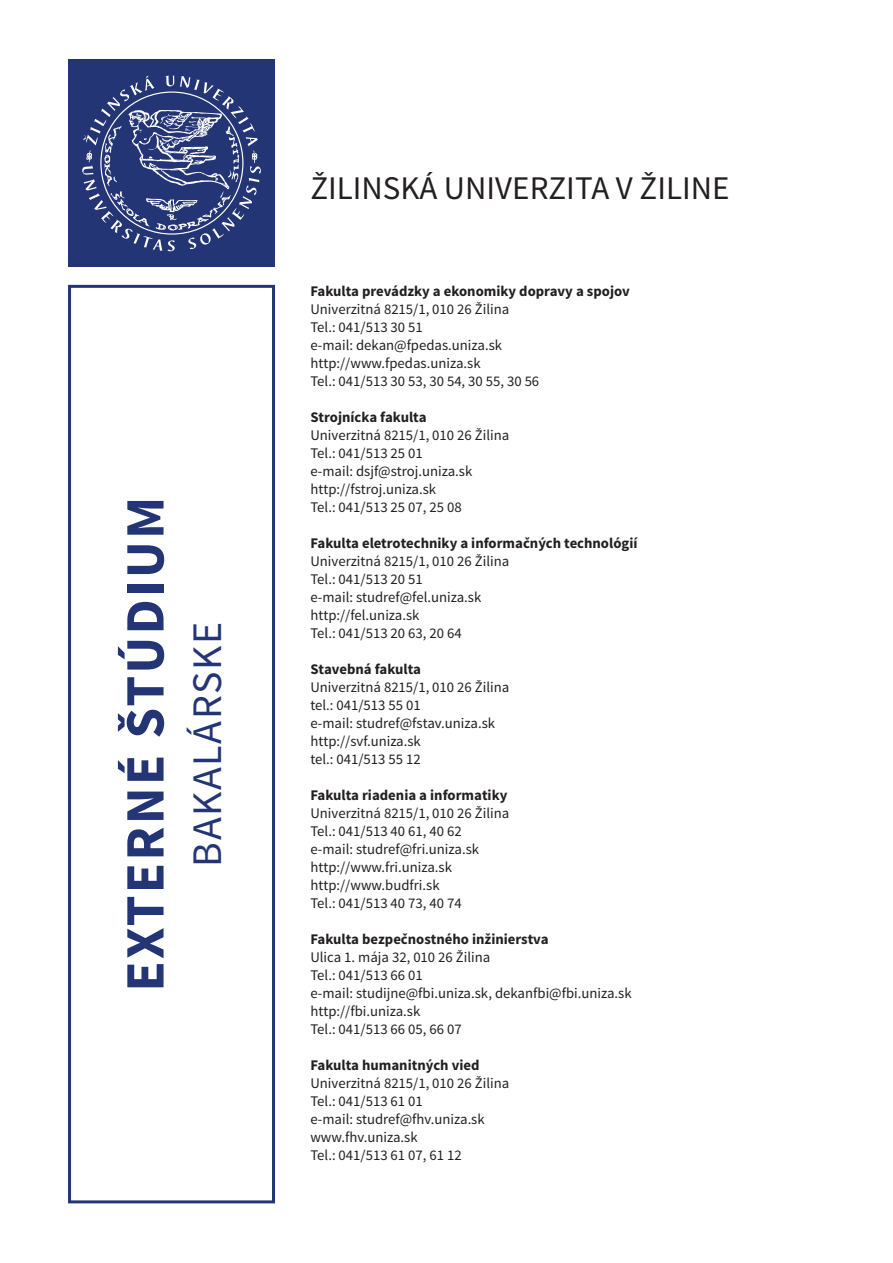
<style>
.page{position:relative;width:893px;height:1263px;background:#fff}
.page>*{position:absolute;margin:0;border:0;box-sizing:border-box;transform-origin:0 0}
.t1{font:700 55.5px "Source Sans Pro";letter-spacing:.04em;color:#243575}
.t2{font:42px "Source Sans Pro";letter-spacing:.04em;color:#243575}
.t3{font:33px "Source Sans Pro";color:#231f20}
.t4{font:14.7px/18px "Source Sans Pro";color:#231f20}
.t5{font:700 14.7px "Source Sans Pro";color:#231f20}
</style>
<div class="page">
<div style="left:68px;top:60px;width:207px;height:207px;background:#243575"></div>
<svg style="left:82px;top:75px;width:179px;height:176px"></svg>
<div style="left:68px;top:285px;width:207px;height:918px;border:3px solid #243575"></div>
<h1 class="t1" style="left:124px;top:991px;width:496px;rotate:-90deg">EXTERNÉ ŠTÚDIUM</h1>
<h2 class="t2" style="left:191px;top:867px;width:247px;rotate:-90deg">BAKALÁRSKE</h2>
<h3 class="t3" style="left:310px;top:175px;width:421px">ŽILINSKÁ UNIVERZITA V ŽILINE</h3>
<p class="t5" style="left:310px;top:285px;width:321px">Fakulta prevádzky a ekonomiky dopravy a spojov</p>
<p class="t4" style="left:310px;top:301px;width:230px">Univerzitná 8215/1, 010 26 Žilina<br>Tel.: 041/513 30 51<br>e-mail: dekan@fpedas.uniza.sk http://www.fpedas.uniza.sk<br>Tel.: 041/513 30 53, 30 54, 30 55, 30 56</p>
<p class="t5" style="left:310px;top:411px;width:118px">Strojnícka fakulta</p>
<p class="t4" style="left:310px;top:427px;width:200px">Univerzitná 8215/1, 010 26 Žilina<br>Tel.: 041/513 25 01<br>e-mail: dsjf@stroj.uniza.sk http://fstroj.uniza.sk<br>Tel.: 041/513 25 07, 25 08</p>
<p class="t5" style="left:310px;top:537px;width:329px">Fakulta eletrotechniky a informačných technológií</p>
<p class="t4" style="left:310px;top:553px;width:200px">Univerzitná 8215/1, 010 26 Žilina<br>Tel.: 041/513 20 51<br>e-mail: studref@fel.uniza.sk http://fel.uniza.sk<br>Tel.: 041/513 20 63, 20 64</p>
<p class="t5" style="left:310px;top:663px;width:112px">Stavebná fakulta</p>
<p class="t4" style="left:310px;top:679px;width:200px">Univerzitná 8215/1, 010 26 Žilina tel.: 041/513 55 01<br>e-mail: studref@fstav.uniza.sk http://svf.uniza.sk<br>tel.: 041/513 55 12</p>
<p class="t5" style="left:310px;top:789px;width:198px">Fakulta riadenia a informatiky</p>
<p class="t4" style="left:310px;top:805px;width:200px">Univerzitná 8215/1, 010 26 Žilina<br>Tel.: 041/513 40 61, 40 62<br>e-mail: studref@fri.uniza.sk http://www.fri.uniza.sk http://www.budfri.sk<br>Tel.: 041/513 40 73, 40 74</p>
<p class="t5" style="left:310px;top:933px;width:240px">Fakulta bezpečnostného inžinierstva</p>
<p class="t4" style="left:310px;top:949px;width:323px">Ulica 1. mája 32, 010 26 Žilina<br>Tel.: 041/513 66 01<br>e-mail: studijne@fbi.uniza.sk, dekanfbi@fbi.uniza.sk http://fbi.uniza.sk<br>Tel.: 041/513 66 05, 66 07</p>
<p class="t5" style="left:310px;top:1059px;width:171px">Fakulta humanitných vied</p>
<p class="t4" style="left:310px;top:1075px;width:200px">Univerzitná 8215/1, 010 26 Žilina<br>Tel.: 041/513 61 01<br>e-mail: studref@fhv.uniza.sk www.fhv.uniza.sk<br>Tel.: 041/513 61 07, 61 12</p>
</div>
